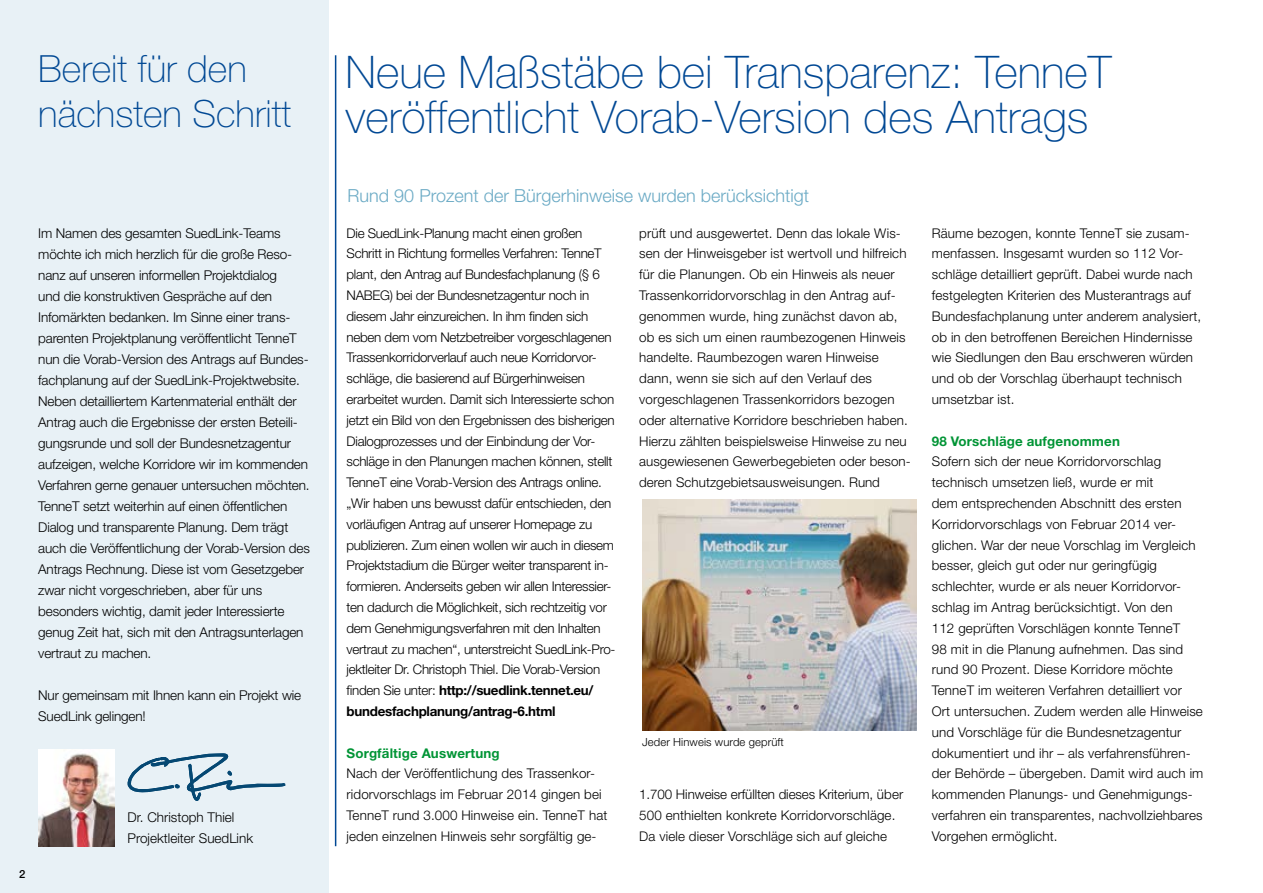
<style>
.page{position:relative;width:1263px;height:893px;background:#fff}
.page>*{position:absolute;margin:0;border:0;box-sizing:border-box;transform-origin:0 0}
.t1{font:100 45px/45px "Helvetica Neue LT Pro";color:#004894}
.t2{font:100 37.5px/45px "Helvetica Neue LT Pro";color:#004894}
.t3{font:300 18px "Helvetica Neue LT Pro";color:#6baac5}
.t4{font:300 13.5px/21px "Helvetica Neue LT Pro";letter-spacing:-.01em;color:#000}
.t5{font:300 13.5px "Helvetica Neue LT Pro";letter-spacing:.01em;color:#000}
.t6{font:300 13.35px/20.9px "Helvetica Neue LT Pro";letter-spacing:.01em;color:#000}
.t7{font:300 13.35px/20.9px "Helvetica Neue LT Pro";letter-spacing:-.02em;color:#000}
.t8{font:700 13.35px "Helvetica Neue LT Pro";letter-spacing:.01em;color:#009435}
.t9{font:300 11.25px "Helvetica Neue LT Pro";letter-spacing:.01em;color:#000}
.t10{font:500 11.25px "Helvetica Neue LT Pro";color:#000}
.s1{font-weight:700}
</style>
<div class="page">
<hr style="left:335px;top:55px;width:1px;height:791px;background:#004894">
<div style="left:0;top:0;width:329px;height:893px;background:#e8f1f6"></div>
<img style="left:38px;top:750px;width:77px;height:96px">
<img style="left:642px;top:499px;width:274px;height:231px">
<svg style="left:127px;top:753px;width:159px;height:48px"></svg>
<p class="t2" style="left:38px;top:45px;width:254px">Bereit für den nächsten Schritt</p>
<p class="t4" style="left:38px;top:222px;width:255px">Im Namen des gesamten SuedLink-Teams möchte ich mich herzlich für die große Reso&shy;nanz auf unseren informellen Projektdialog</p>
<p class="t4" style="left:38px;top:285px;width:273px">und die konstruktiven Gespräche auf den Infomärkten bedanken. Im Sinne einer trans&shy;parenten Projektplanung veröffentlicht TenneT nun die Vorab-Version des Antrags auf Bundes&shy;fachplanung auf der SuedLink-Projektwebsite.<br>Neben detailliertem Kartenmaterial enthält der Antrag auch die Ergebnisse der ersten Beteili&shy;gungsrunde und soll der Bundesnetzagentur aufzeigen, welche Korridore wir im kommenden Verfahren gerne genauer untersuchen möchten.<br>TenneT setzt weiterhin auf einen öffentlichen Dialog und transparente Planung. Dem trägt auch die Veröffentlichung der Vorab-Version des Antrags Rechnung. Diese ist vom Gesetzgeber zwar nicht vorgeschrieben, aber für uns besonders wichtig, damit jeder Interessierte genug Zeit hat, sich mit den Antragsunterlagen vertraut zu machen.</p>
<p class="t4" style="left:38px;top:684px;width:265px">Nur gemeinsam mit Ihnen kann ein Projekt wie<br>SuedLink gelingen!</p>
<p class="t10" style="left:19px;top:867px;width:8px">2</p>
<p class="t4" style="left:128px;top:806px;width:108px">Dr. Christoph Thiel</p>
<p class="t4" style="left:128px;top:827px;width:127px">Projektleiter SuedLink</p>
<p class="t1" style="left:345px;top:49px;width:767px">Neue Maßstäbe bei Transparenz: TenneT veröffentlicht Vorab-Version des Antrags</p>
<p class="t3" style="left:348px;top:184px;width:463px">Rund 90 Prozent der Bürgerhinweise wurden berücksichtigt</p>
<p class="t7" style="left:347px;top:222px;width:270px">Die SuedLink-Planung macht einen großen Schritt in Richtung formelles Verfahren: TenneT plant, den Antrag auf Bundesfachplanung (§ 6<br>NABEG) bei der Bundesnetzagentur noch in diesem Jahr einzureichen. In ihm finden sich neben dem vom Netzbetreiber vorgeschlagenen Trassenkorridorverlauf auch neue Korridorvor&shy;schläge, die basierend auf Bürgerhinweisen erarbeitet wurden. Damit sich Interessierte schon jetzt ein Bild von den Ergebnissen des bisherigen Dialogprozesses und der Einbindung der Vor&shy;schläge in den Planungen machen können, stellt TenneT eine Vorab-Version des Antrags online. „Wir haben uns bewusst dafür entschieden, den vorläufigen Antrag auf unserer Homepage zu publizieren. Zum einen wollen wir auch in diesem Projektstadium die Bürger weiter transparent in&shy;formieren. Anderseits geben wir allen Interessier&shy;ten dadurch die Möglichkeit, sich rechtzeitig vor dem Genehmigungsverfahren mit den Inhalten vertraut zu machen“, unterstreicht SuedLink-Pro&shy;jektleiter Dr. Christoph Thiel. Die Vorab-Version finden Sie unter: <span class="s1">http://suedlink.tennet.eu/ bundesfachplanung/antrag-6.html</span></p>
<p class="t8" style="left:347px;top:744px;width:155px">Sorgfältige Auswertung</p>
<p class="t6" style="left:347px;top:763px;width:262px">Nach der Veröffentlichung des Trassenkor&shy;ridorvorschlags im Februar 2014 gingen bei TenneT rund 3.000 Hinweise ein. TenneT hat jeden einzelnen Hinweis sehr sorgfältig ge-</p>
<p class="t6" style="left:639px;top:222px;width:273px">prüft und ausgewertet. Denn das lokale Wis&shy;sen der Hinweisgeber ist wertvoll und hilfreich für die Planungen. Ob ein Hinweis als neuer Trassenkorridorvorschlag in den Antrag auf&shy;genommen wurde, hing zunächst davon ab, ob es sich um einen raumbezogenen Hinweis handelte. Raumbezogen waren Hinweise dann, wenn sie sich auf den Verlauf des vorgeschlagenen Trassenkorridors bezogen oder alternative Korridore beschrieben haben.<br>Hierzu zählten beispielsweise Hinweise zu neu ausgewiesenen Gewerbegebieten oder beson&shy;deren Schutzgebietsausweisungen. Rund</p>
<p class="t9" style="left:642px;top:735px;width:143px">Jeder Hinweis wurde geprüft</p>
<p class="t6" style="left:639px;top:784px;width:266px">1.700 Hinweise erfüllten dieses Kriterium, über<br>500 enthielten konkrete Korridorvorschläge.<br>Da viele dieser Vorschläge sich auf gleiche</p>
<p class="t6" style="left:932px;top:222px;width:271px">Räume bezogen, konnte TenneT sie zusam&shy;menfassen. Insgesamt wurden so 112 Vor&shy;schläge detailliert geprüft. Dabei wurde nach festgelegten Kriterien des Musterantrags auf Bundesfachplanung unter anderem analysiert, ob in den betroffenen Bereichen Hindernisse wie Siedlungen den Bau erschweren würden und ob der Vorschlag überhaupt technisch umsetzbar ist.</p>
<p class="t8" style="left:932px;top:432px;width:190px">98 Vorschläge aufgenommen</p>
<p class="t6" style="left:932px;top:451px;width:273px">Sofern sich der neue Korridorvorschlag technisch umsetzen ließ, wurde er mit<br>dem entsprechenden Abschnitt des ersten Korridorvorschlags von Februar 2014 ver&shy;glichen. War der neue Vorschlag im Vergleich besser, gleich gut oder nur geringfügig schlechter, wurde er als neuer Korridorvor&shy;schlag im Antrag berücksichtigt. Von den<br>112 geprüften Vorschlägen konnte TenneT<br>98 mit in die Planung aufnehmen. Das sind rund 90 Prozent. Diese Korridore möchte TenneT im weiteren Verfahren detailliert vor Ort untersuchen. Zudem werden alle Hinweise und Vorschläge für die Bundesnetzagentur dokumentiert und ihr – als verfahrensführen&shy;der Behörde – übergeben. Damit wird auch im kommenden Planungs- und Genehmigungs&shy;verfahren ein transparentes, nachvollziehbares</p>
<p class="t5" style="left:932px;top:828px;width:127px">Vorgehen ermöglicht.</p>
</div>
